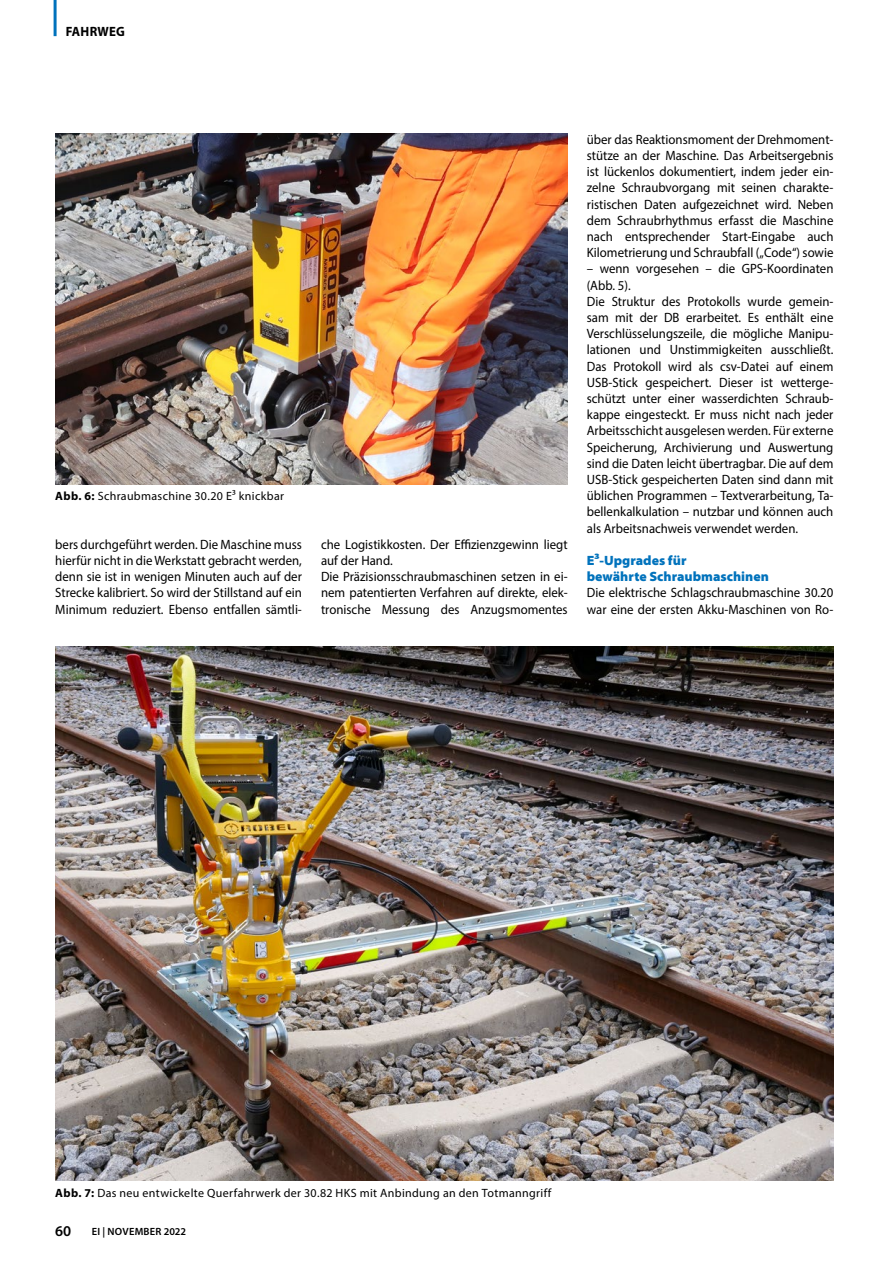
<style>
.page{position:relative;width:893px;height:1263px;background:#fff}
.page>*{position:absolute;margin:0;border:0;box-sizing:border-box;transform-origin:0 0}
.t1{font:600 15px "Myriad Pro";color:#000}
.t2{font:13.5px/16.2px "Myriad Pro";color:#000;scale:.95 1}
.t3{font:900 semi-expanded 13.5px/16.2px "Myriad Pro";color:#0072bc;scale:.95 1}
.t4{font:700 13.5px "Myriad Pro";letter-spacing:.02em;color:#000;scale:.95 1}
.t5{font:12px "Myriad Pro";letter-spacing:.025em;color:#000}
.t6{font:600 10.5px "Myriad Pro";letter-spacing:.02em;color:#000}
.s1{font-weight:700}
</style>
<div class="page">
<hr style="left:54px;top:0;width:3px;height:36px;background:#0072bc">
<img style="left:55px;top:134px;width:513px;height:350px">
<img style="left:55px;top:646px;width:778px;height:535px">
<p class="t4" style="left:66px;top:23px;width:64px">FAHRWEG</p>
<p class="t5" style="left:55px;top:489px;width:230px"><span class="s1">ABB. 6:</span> Schraubmaschine 30.20 E³ knickbar</p>
<p class="t2" style="left:55px;top:536px;width:261px;text-align:justify">bers durchgeführt werden. Die Maschine muss hierfür nicht in die Werkstatt gebracht werden, denn sie ist in wenigen Minuten auch auf der Strecke kalibriert. So wird der Stillstand auf ein Minimum reduziert. Ebenso entfallen sämtli-</p>
<p class="t2" style="left:321px;top:536px;width:261px">che Logistikkosten. Der Effizienzgewinn liegt auf der Hand.<br>Die Präzisionsschraubmaschinen setzen in ei&shy;nem patentierten Verfahren auf direkte, elek&shy;tronische Messung des Anzugsmomentes</p>
<p class="t2" style="left:587px;top:131px;width:261px;text-align:justify">über das Reaktionsmoment der Drehmoment&shy;stütze an der Maschine. Das Arbeitsergebnis ist lückenlos dokumentiert, indem jeder ein&shy;zelne Schraubvorgang mit seinen charakte&shy;ristischen Daten aufgezeichnet wird. Neben dem Schraubrhythmus erfasst die Maschine nach entsprechender Start-Eingabe auch Kilometrierung und Schraubfall („Code“) sowie</p>
<p class="t2" style="left:587px;top:261px;width:261px">– wenn vorgesehen – die GPS-Koordinaten (Abb. 5).<br>Die Struktur des Protokolls wurde gemein&shy;sam mit der DB erarbeitet. Es enthält eine Verschlüsselungszeile, die mögliche Manipu&shy;lationen und Unstimmigkeiten ausschließt.<br>Das Protokoll wird als csv-Datei auf einem USB-Stick gespeichert. Dieser ist wetterge&shy;schützt unter einer wasserdichten Schraub&shy;kappe eingesteckt. Er muss nicht nach jeder Arbeitsschicht ausgelesen werden. Für externe Speicherung, Archivierung und Auswertung sind die Daten leicht übertragbar. Die auf dem USB-Stick gespeicherten Daten sind dann mit üblichen Programmen – Textverarbeitung, Ta&shy;bellenkalkulation – nutzbar und können auch als Arbeitsnachweis verwendet werden.</p>
<p class="t3" style="left:587px;top:552px;width:193px">E³-Upgrades für<br>bewährte Schraubmaschinen</p>
<p class="t2" style="left:587px;top:585px;width:261px">Die elektrische Schlagschraubmaschine 30.20 war eine der ersten Akku-Maschinen von Ro-</p>
<p class="t5" style="left:55px;top:1185px;width:498px"><span class="s1">ABB. 7:</span> Das neu entwickelte Querfahrwerk der 30.82 HKS mit Anbindung an den Totmanngriff</p>
<p class="t1" style="left:55px;top:1221px;width:18px">60</p>
<p class="t6" style="left:92px;top:1225px;width:96px">EI | NOVEMBER 2022</p>
</div>
